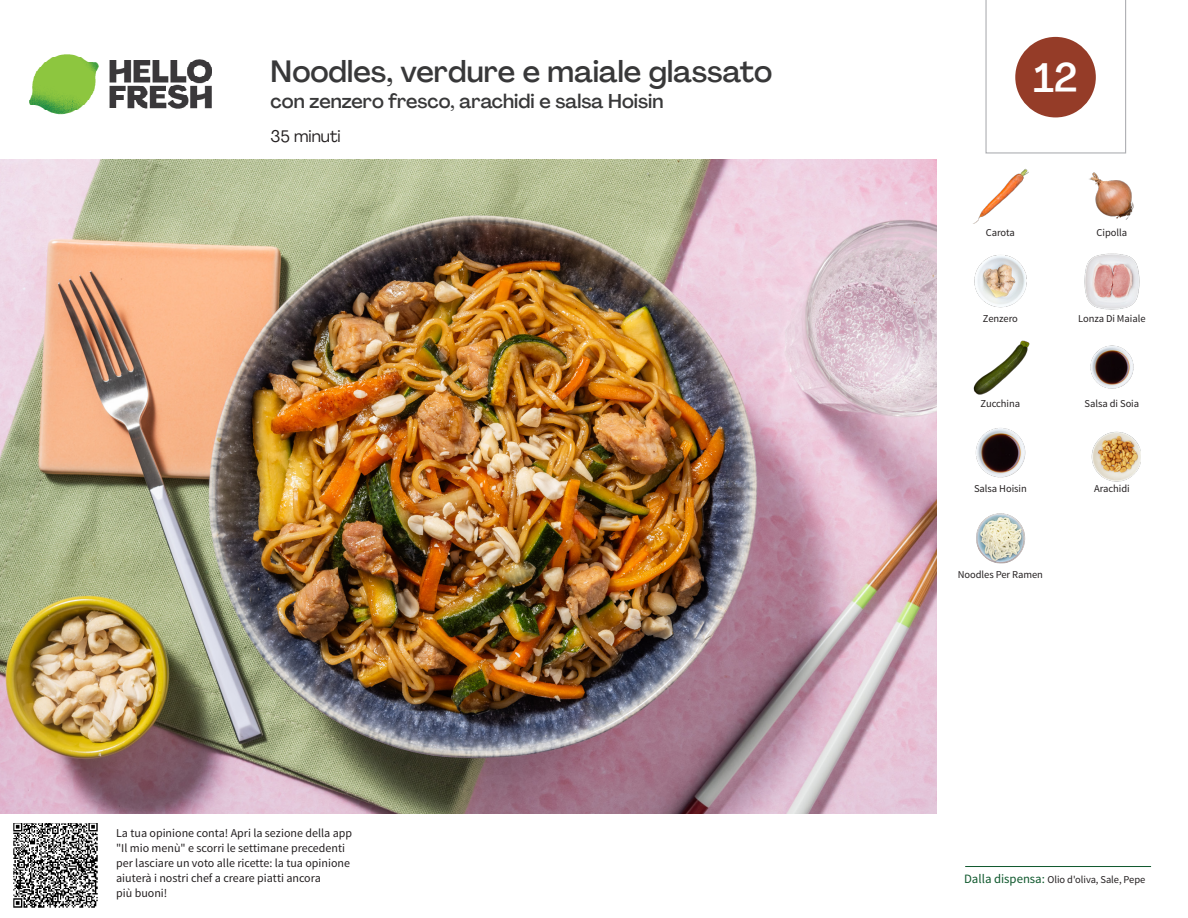
<style>
.page{position:relative;width:1188px;height:918px;background:#fff}
.page>*{position:absolute;margin:0;border:0;box-sizing:border-box;transform-origin:0 0}
._24_Recipe_Nr_Bag{font:500 40.5px "Agrandir";color:#fff}
._15_Titel_UK{font:500 30px "Agrandir";color:#383839}
._15_Titel_UK-2{font:500 19.5px "Agrandir";color:#383839}
._02_Box_Type{font:16.5px "Agrandir";color:#231f20}
._06_Before_Start{font:12px/15px "Source Sans Pro";color:#231f20}
._18_FRONT_ingredients_UK{font:10.5px "Source Sans Pro";letter-spacing:-.005em;color:#231f20}
.t1{font:10.5px "Source Sans Variable";letter-spacing:-.005em;color:#231f20}
.s1{font-family:"Source Sans Pro";font-size:12.75px;color:#0e572c}
</style>
<div class="page">
<img style="left:30px;top:54px;width:181px;height:61px">
<hr style="left:965px;top:866px;width:186px;height:1px;background:#0e572c">
<img style="left:0;top:159px;width:936px;height:655px">
<img style="left:1089px;top:172px;width:45px;height:48px">
<img style="left:973px;top:168px;width:56px;height:56px">
<img style="left:1084px;top:253px;width:56px;height:57px">
<img style="left:974px;top:255px;width:53px;height:53px">
<img style="left:1090px;top:345px;width:44px;height:44px">
<img style="left:973px;top:340px;width:56px;height:55px">
<img style="left:1091px;top:431px;width:50px;height:50px">
<img style="left:975px;top:428px;width:51px;height:50px">
<img style="left:976px;top:513px;width:50px;height:51px">
<img style="left:14px;top:824px;width:84px;height:84px">
<svg style="left:985px;top:0;width:141px;height:154px"></svg>
<p class="_15_Titel_UK" style="left:271px;top:53px;width:503px">Noodles, verdure e maiale glassato</p>
<p class="_15_Titel_UK-2" style="left:271px;top:89px;width:394px">con zenzero fresco, arachidi e salsa Hoisin</p>
<p class="_02_Box_Type" style="left:271px;top:126px;width:72px">35 minuti</p>
<p class="_06_Before_Start" style="left:116px;top:826px;width:237px">La tua opinione conta! Apri la sezione della app "Il mio menù" e scorri le settimane precedenti per lasciare un voto alle ricette: la tua opinione aiuterà i nostri chef a creare piatti ancora<br>più buoni!</p>
<p class="_24_Recipe_Nr_Bag" style="left:1034px;top:53px;width:46px">12</p>
<p class="_18_FRONT_ingredients_UK" style="left:986px;top:226px;width:31px">Carota</p>
<p class="_18_FRONT_ingredients_UK" style="left:1097px;top:226px;width:32px">Cipolla</p>
<p class="_18_FRONT_ingredients_UK" style="left:983px;top:312px;width:36px">Zenzero</p>
<p class="_18_FRONT_ingredients_UK" style="left:1078px;top:312px;width:69px">Lonza Di Maiale</p>
<p class="_18_FRONT_ingredients_UK" style="left:981px;top:397px;width:41px">Zucchina</p>
<p class="_18_FRONT_ingredients_UK" style="left:1085px;top:397px;width:56px">Salsa di Soia</p>
<p class="_18_FRONT_ingredients_UK" style="left:974px;top:482px;width:54px">Salsa Hoisin</p>
<p class="_18_FRONT_ingredients_UK" style="left:1094px;top:482px;width:37px">Arachidi</p>
<p class="_18_FRONT_ingredients_UK" style="left:958px;top:568px;width:87px">Noodles Per Ramen</p>
<p class="t1" style="left:964px;top:873px;width:183px"><span class="s1">Dalla dispensa:</span> Olio d'oliva, Sale, Pepe</p>
</div>
